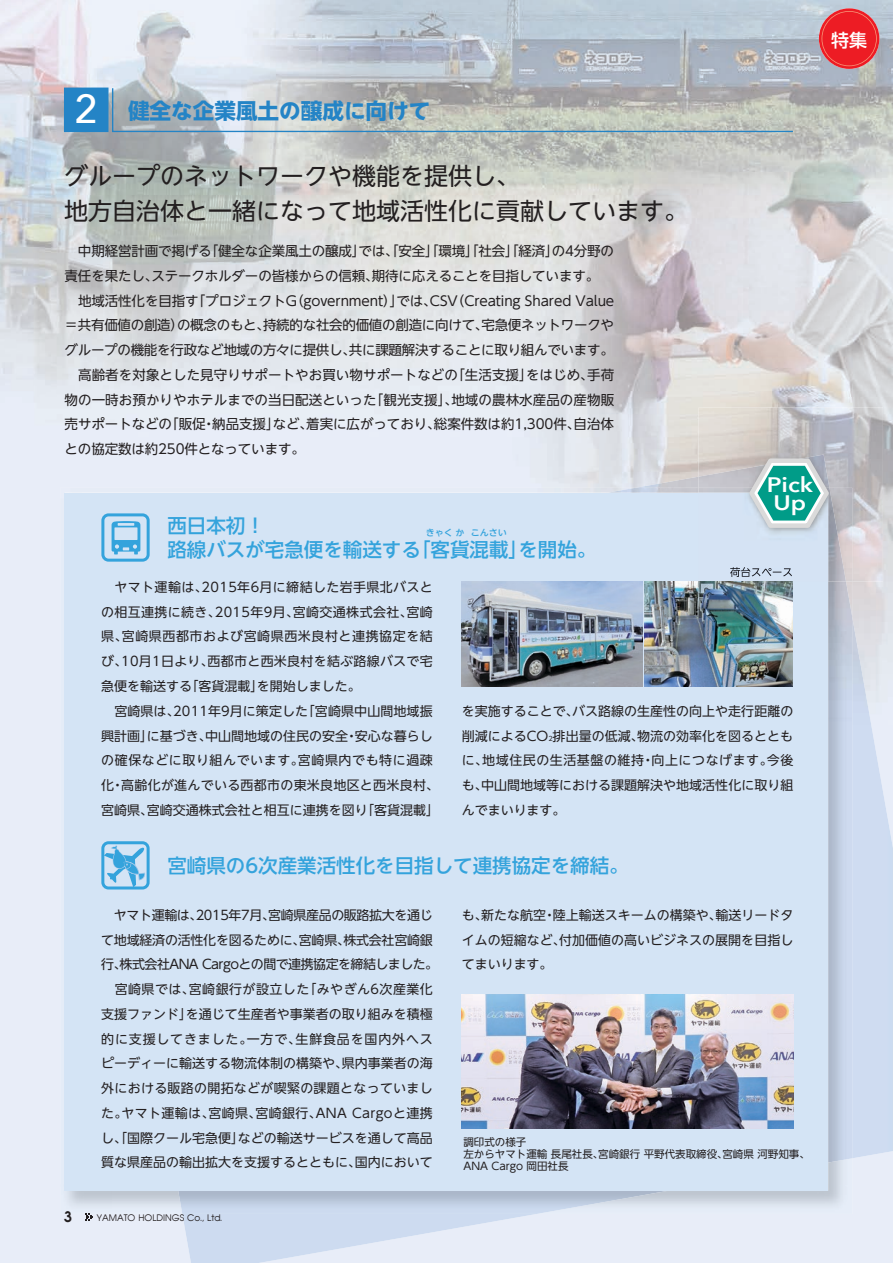
<style>
.page{position:relative;width:893px;height:1263px;background:#fff}
.page>*{position:absolute;margin:0;border:0;box-sizing:border-box;transform-origin:0 0}
.t1{font:24px/34.5px "UD Shin Go NT Pro";color:#231f20}
.t2{font:700 21.6px "UD Shin Go NT Pro";color:#2484c6}
.t3{font:600 21px/18.3px "Avenir Next";color:#fff;text-align:center;scale:1.16 1}
.t4{font:500 19.5px/24px "UD Shin Go NT Pro";color:#34a3dc}
.t5{font:500 18px "UD Shin Go NT Pro";color:#fff}
.t6{font:700 14.25px "Avian";color:#231f20}
.t7{font:13.5px/24.8px "UD Shin Go NT Pro";letter-spacing:-.01em;color:#231f20}
.t8{font:12.9px/24.8px "UD Shin Go NT Pro";color:#231f20;text-align:justify}
.t9{font:12.9px/24.8px "UD Shin Go NT Pro";letter-spacing:.02em;color:#231f20}
.t10{font:10.5px/12px "UD Shin Go NT Pro";color:#231f20}
.t11{font:9px "Avian";color:#231f20}
.t12{font:500 9px "UD Shin Go NT Pro";color:#34a3dc}
.s1{font-family:"Avenir Next";font-weight:500;font-size:40.5px;color:#fff}
.s2{font-size:6.45px}
</style>
<div class="page">
<img style="left:0;top:0;width:893px;height:1263px">
<img style="left:635px;top:477px;width:63px;height:11px">
<img style="left:852px;top:617px;width:41px;height:541px">
<img style="left:182px;top:1214px;width:355px;height:49px">
<svg style="left:819px;top:8px;width:60px;height:61px"></svg>
<svg style="left:821px;top:11px;width:56px;height:55px;background:#e7353b"></svg>
<div style="left:65px;top:88px;width:43px;height:43px;background:#2484c6"></div>
<div style="left:64px;top:88px;width:45px;height:44px;border:1px solid #2484c6"></div>
<svg style="left:111px;top:87px;width:683px;height:46px;background:#b7bcbb"></svg>
<div style="left:60px;top:488px;width:547px;height:51px;background:#e6ecf6"></div>
<img style="left:60px;top:539px;width:52px;height:675px">
<img style="left:800px;top:1162px;width:52px;height:52px">
<img style="left:112px;top:1191px;width:66px;height:23px">
<img style="left:668px;top:1191px;width:132px;height:23px">
<img style="left:607px;top:488px;width:91px;height:5px">
<img style="left:828px;top:582px;width:24px;height:580px">
<img style="left:178px;top:1191px;width:490px;height:23px">
<div style="left:65px;top:493px;width:763px;height:698px;background:#d4e4f5"></div>
<div style="left:101px;top:841px;width:49px;height:48px;border:3px solid #34a3dc;border-radius:6px"></div>
<div style="left:101px;top:513px;width:49px;height:49px;border:3px solid #34a3dc;border-radius:6px"></div>
<svg style="left:112px;top:521px;width:28px;height:33px"></svg>
<img style="left:698px;top:408px;width:185px;height:174px">
<img style="left:698px;top:455px;width:131px;height:33px">
<img style="left:698px;top:488px;width:148px;height:94px">
<img style="left:698px;top:493px;width:130px;height:89px">
<img style="left:730px;top:567px;width:62px;height:10px">
<svg style="left:746px;top:456px;width:86px;height:76px;background:#7cbcb7"></svg>
<svg style="left:104px;top:844px;width:41px;height:43px"></svg>
<img style="left:462px;top:582px;width:180px;height:104px">
<img style="left:645px;top:582px;width:147px;height:104px">
<img style="left:462px;top:994px;width:332px;height:134px">
<svg style="left:85px;top:1213px;width:8px;height:7px"></svg>
<h2 class="t2" style="left:74px;top:93px;width:358px"><span class="s1">2</span> 健全な企業風土の醸成に向けて</h2>
<h1 class="t1" style="left:64px;top:158px;width:626px">グループのネットワークや機能を提供し、<br>地方自治体と一緒になって地域活性化に貢献しています。</h1>
<p class="t7" style="left:65px;top:238px;width:551px">　中期経営計画で掲げる「健全な企業風土の醸成」では、「安全」「環境」「社会」「経済」の4分野の責任を果たし、ステークホルダーの皆様からの信頼、期待に応えることを目指しています。　地域活性化を目指す「プロジェクトG（government）」では、CSV（Creating Shared Value＝共有価値の創造）の概念のもと、持続的な社会的価値の創造に向けて、宅急便ネットワークやグループの機能を行政など地域の方々に提供し、共に課題解決することに取り組んでいます。　高齢者を対象とした見守りサポートやお買い物サポートなどの「生活支援」をはじめ、手荷物の一時お預かりやホテルまでの当日配送といった「観光支援」、地域の農林水産品の産物販売サポートなどの「販促・納品支援」など、着実に広がっており、総案件数は約1,300件、自治体との協定数は約250件となっています。</p>
<h3 class="t4" style="left:167px;top:513px;width:430px">西日本初！<br>路線バスが宅急便を輸送する「客貨混載」を開始。</h3>
<p class="t12" style="left:426px;top:526px;width:40px">きゃくか</p>
<p class="t12" style="left:471px;top:526px;width:37px">こんさい</p>
<h3 class="t3" style="left:767px;top:475px;width:41px">Pick<br>Up</h3>
<p class="t9" style="left:101px;top:574px;width:340px">　ヤマト運輸は、2015年6月に締結した岩手県北バスとの相互連携に続き、2015年9月、宮崎交通株式会社、宮崎県、宮崎県西都市および宮崎県西米良村と連携協定を結び、10月1日より、西都市と西米良村を結ぶ路線バスで宅急便を輸送する「客貨混載」を開始しました。<br>　宮崎県は、2011年9月に策定した「宮崎県中山間地域振興計画」に基づき、中山間地域の住民の安全・安心な暮らしの確保などに取り組んでいます。宮崎県内でも特に過疎化・高齢化が進んでいる西都市の東米良地区と西米良村、宮崎県、宮崎交通株式会社と相互に連携を図り「客貨混載」</p>
<p class="t8" style="left:462px;top:698px;width:333px">を実施することで、バス路線の生産性の向上や走行距離の削減によるCO<span class="s2">2</span>排出量の低減、物流の効率化を図るとともに、地域住民の生活基盤の維持・向上につなげます。今後も、中山間地域等における課題解決や地域活性化に取り組んでまいります。</p>
<h3 class="t4" style="left:167px;top:853px;width:463px">宮崎県の6次産業活性化を目指して連携協定を締結。</h3>
<p class="t8" style="left:101px;top:902px;width:339px;text-align:left">　ヤマト運輸は、2015年7月、宮崎県産品の販路拡大を通じて地域経済の活性化を図るために、宮崎県、株式会社宮崎銀行、株式会社ANA Cargoとの間で連携協定を締結しました。　宮崎県では、宮崎銀行が設立した「みやぎん6次産業化支援ファンド」を通じて生産者や事業者の取り組みを積極的に支援してきました。一方で、生鮮食品を国内外へスピーディーに輸送する物流体制の構築や、県内事業者の海外における販路の開拓などが喫緊の課題となっていました。ヤマト運輸は、宮崎県、宮崎銀行、ANA Cargoと連携し、「国際クール宅急便」などの輸送サービスを通して高品質な県産品の輸出拡大を支援するとともに、国内において</p>
<p class="t8" style="left:462px;top:902px;width:333px">も、新たな航空・陸上輸送スキームの構築や、輸送リードタイムの短縮など、付加価値の高いビジネスの展開を目指してまいります。</p>
<p class="t10" style="left:463px;top:1135px;width:348px">調印式の様子<br>左からヤマト運輸 長尾社長、宮崎銀行 平野代表取締役、宮崎県 河野知事、<br>ANA Cargo 岡田社長</p>
<p class="t6" style="left:64px;top:1208px;width:10px">3</p>
<p class="t11" style="left:97px;top:1212px;width:127px">YAMATO HOLDINGS Co., Ltd.</p>
<h3 class="t5" style="left:831px;top:25px;width:37px">特集</h3>
</div>
